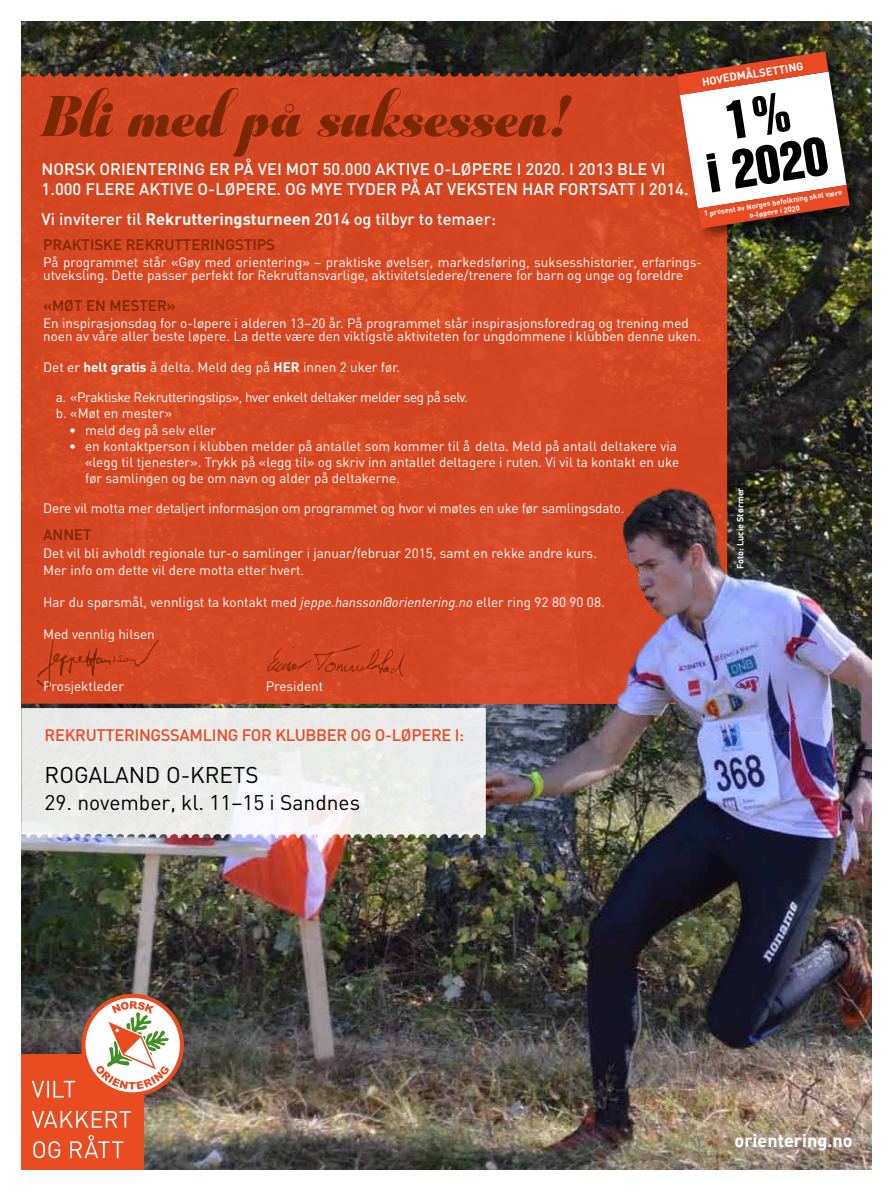
<style>
.page{position:relative;width:893px;height:1191px;background:#fff}
.page>*{position:absolute;margin:0;border:0;box-sizing:border-box;transform-origin:0 0}
.t1{font:69px "Aparo";color:#7a2803}
.t2{font:48.3px/49.3px "Helvetica Inserat";color:#000;text-align:center}
.t3{font:22.5px "DIN";color:#000}
.t4{font:21px "DIN";color:#000}
.t5{font:700 18px "DIN";color:#fff}
.t6{font:500 16.5px/19.8px "DIN";color:#fff}
.t7{font:500 16.5px "DIN";letter-spacing:-.02em;color:#e94a23}
.t8{font:500 15px "DIN";color:#7a2803}
.t9{font:13.5px/13.5px "DIN";color:#fff}
.t10{font:13.5px/29.7px "DIN";letter-spacing:-.03em;color:#fff}
.t11{font:700 11.1px "DIN";color:#fff}
.t12{font:700 9px "DIN";color:#fff}
.t13{font:700 7.5px/9px "DIN";color:#fff;text-align:center}
.s1{font-weight:700}
.s2{font-style:italic}
</style>
<div class="page">
<img style="left:21px;top:21px;width:851px;height:1148px">
<div style="left:21px;top:73px;width:653px;height:83px;background:#d44622"></div>
<img style="left:21px;top:156px;width:842px;height:1013px">
<svg style="left:266px;top:644px;width:139px;height:34px;background:#cc4420"></svg>
<svg style="left:37px;top:639px;width:122px;height:50px;background:#ce4421"></svg>
<svg style="left:21px;top:708px;width:465px;height:130px;background:#e8e9e8"></svg>
<div style="left:674px;top:49px;width:190px;height:194px;background:#000;opacity:.48"></div>
<svg style="left:677px;top:51px;width:173px;height:178px"></svg>
<h1 class="t1" style="left:37px;top:61px;width:534px">Bli med på suksessen!</h1>
<p class="t6" style="left:42px;top:158px;width:648px">NORSK ORIENTERING ER PÅ VEI MOT 50.000 AKTIVE O-LØPERE I 2020. I 2013 BLE VI<br>1.000 FLERE AKTIVE O-LØPERE. OG MYE TYDER PÅ AT VEKSTEN HAR FORTSATT I 2014.</p>
<p class="t6" style="left:42px;top:209px;width:456px">VI INVITERER TIL <span class="s1">Rekrutteringsturneen</span> 2014 OG TILBYR TO TEMAER:</p>
<p class="t11" style="left:701px;top:75px;width:104px;rotate:-9deg">HOVEDMÅLSETTING</p>
<h2 class="t2" style="left:695px;top:101px;width:124px;rotate:-9deg">1%<br>i 2020</h2>
<p class="t13" style="left:703px;top:209px;width:141px;rotate:-9deg">1 prosent av Norges befolkning skal være o-løpere i 2020</p>
<p class="t8" style="left:43px;top:235px;width:233px">PRAKTISKE REKRUTTERINGSTIPS</p>
<p class="t9" style="left:43px;top:255px;width:661px">På programmet står «Gøy med orientering» – praktiske øvelser, markedsføring, suksesshistorier, erfarings&shy;utveksling. Dette passer perfekt for Rekruttansvarlige, aktivitetsledere/trenere for barn og unge og foreldre</p>
<p class="t8" style="left:43px;top:296px;width:134px">«MØT EN M ESTER»</p>
<p class="t9" style="left:43px;top:316px;width:659px">En inspirasjonsdag for o-løpere i alderen 13–20 år. På programmet står inspirasjonsforedrag og trening med noen av våre aller beste løpere. La dette være den viktigste aktiviteten for ungdommene i klubben denne uken.</p>
<p class="t10" style="left:56px;top:352px;width:413px;text-indent:-13px">Det er <span class="s1">helt gratis</span> å delta. Meld deg på <span class="s1">HER</span> innen 2 uker før.<br>a. «Praktiske Rekrutteringstips», hver enkelt deltaker melder seg på selv.</p>
<p class="t9" style="left:56px;top:406px;width:118px">b. «Møt en mester»</p>
<p class="t9" style="left:69px;top:422px;width:149px">• meld deg på selv eller</p>
<p class="t9" style="left:85px;top:437px;width:596px;line-height:16.2px;text-indent:-16px">• en kontaktperson i klubben melder på antallet som kommer til å delta. Meld på antall deltakere via «legg til tjenester». Trykk på «legg til» og skriv inn antallet deltagere i ruten. Vi vil ta kontakt en uke før samlingen og be om navn og alder på deltakerne.</p>
<p class="t9" style="left:43px;top:501px;width:583px">Dere vil motta mer detaljert informasjon om programmet og hvor vi møtes en uke før samlingsdato.</p>
<p class="t8" style="left:43px;top:525px;width:50px">ANNET</p>
<p class="t9" style="left:43px;top:543px;width:555px;line-height:17.7px">Det vil bli avholdt regionale tur-o samlinger i januar/februar 2015, samt en rekke andre kurs.<br>Mer info om dette vil dere motta etter hvert.</p>
<p class="t9" style="left:43px;top:595px;width:563px">Har du spørsmål, vennligst ta kontakt med <span class="s2">jeppe.hansson@orientering.no</span> eller ring 92 80 90 08.</p>
<p class="t9" style="left:43px;top:627px;width:113px">Med vennlig hilsen</p>
<p class="t9" style="left:43px;top:679px;width:82px">Prosjektleder</p>
<p class="t9" style="left:266px;top:679px;width:59px">President</p>
<p class="t7" style="left:45px;top:725px;width:421px">REKRUTTERINGSSAM LING FOR KLUBBER OG O-LØPERE I:</p>
<h3 class="t3" style="left:45px;top:761px;width:216px">Rogaland O-krets</h3>
<h3 class="t4" style="left:45px;top:789px;width:317px">29. november, kl. 11–15 i Sandnes</h3>
<p class="t12" style="left:734px;top:569px;width:83px;rotate:-90deg">Foto: Lucie Størmer</p>
<h3 class="t5" style="left:735px;top:1128px;width:119px">orientering.no</h3>
</div>
